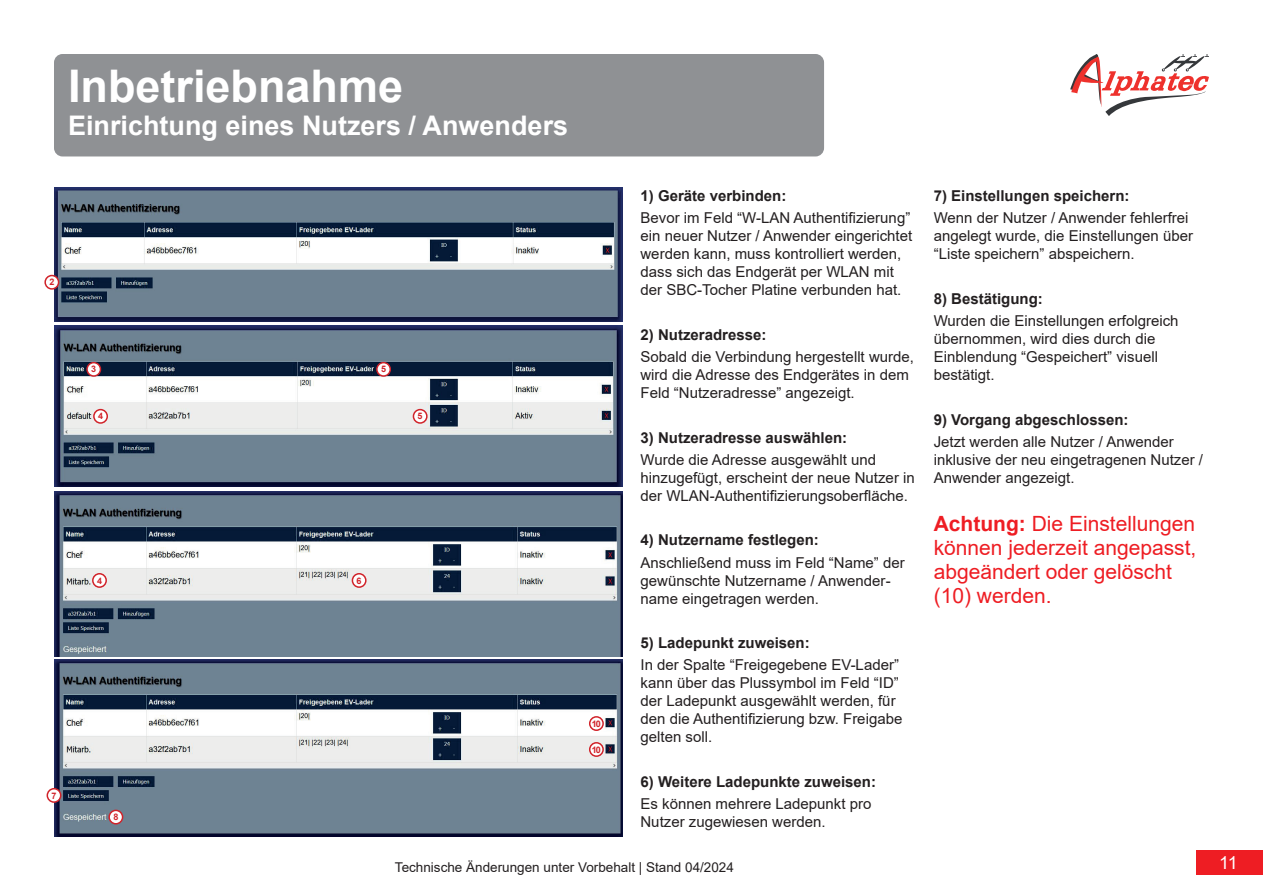
<style>
.page{position:relative;width:1263px;height:893px;background:#fff}
.page>*{position:absolute;margin:0;border:0;box-sizing:border-box;transform-origin:0 0}
.t1{font:700 45px "Arial";color:#fff}
.t2{font:700 27px "Arial";color:#fff}
.t3{font:21px/24px "Arial";color:#ee1d23}
.t4{font:18px "Arial";color:#fff}
.t5{font:15px/18px "Arial";color:#231f20}
.t6{font:700 15px "Arial";color:#231f20}
.t7{font:13.5px "Arial";color:#231f20}
.t8{font:700 9px "Arial";color:#d1232a}
.s1{font-weight:700}
</style>
<div class="page">
<div style="left:1197px;top:850px;width:66px;height:25px;background:#ee1d23"></div>
<svg style="left:1070px;top:54px;width:139px;height:62px"></svg>
<div style="left:54px;top:54px;width:770px;height:102px;background:#8f9194;border-radius:9px"></div>
<img style="left:54px;top:187px;width:568px;height:134px">
<img style="left:54px;top:326px;width:568px;height:161px">
<img style="left:54px;top:492px;width:568px;height:164px">
<img style="left:54px;top:659px;width:568px;height:178px">
<div style="left:47px;top:789px;width:14px;height:13px;background:#fff;border-radius:50%"></div>
<div style="left:47px;top:788px;width:14px;height:15px;border:2px solid #d1232a;border-radius:50%"></div>
<div style="left:94px;top:410px;width:13px;height:13px;background:#fff;border-radius:50%"></div>
<div style="left:93px;top:409px;width:15px;height:15px;border:2px solid #d1232a;border-radius:50%"></div>
<div style="left:93px;top:574px;width:13px;height:13px;background:#fff;border-radius:50%"></div>
<div style="left:92px;top:573px;width:15px;height:15px;border:2px solid #d1232a;border-radius:50%"></div>
<div style="left:45px;top:276px;width:14px;height:13px;background:#fff;border-radius:50%"></div>
<div style="left:44px;top:275px;width:15px;height:15px;border:2px solid #d1232a;border-radius:50%"></div>
<div style="left:109px;top:810px;width:14px;height:14px;background:#fff;border-radius:50%"></div>
<div style="left:108px;top:810px;width:15px;height:14px;border:2px solid #d1232a;border-radius:50%"></div>
<div style="left:590px;top:743px;width:13px;height:13px;background:#fff;border-radius:50%"></div>
<div style="left:589px;top:742px;width:15px;height:15px;border:2px solid #d1232a;border-radius:50%"></div>
<div style="left:590px;top:717px;width:13px;height:13px;background:#fff;border-radius:50%"></div>
<div style="left:589px;top:716px;width:15px;height:15px;border:2px solid #d1232a;border-radius:50%"></div>
<div style="left:413px;top:410px;width:14px;height:13px;background:#fff;border-radius:50%"></div>
<div style="left:413px;top:409px;width:15px;height:15px;border:2px solid #d1232a;border-radius:50%"></div>
<div style="left:377px;top:363px;width:13px;height:13px;background:#fff;border-radius:50%"></div>
<div style="left:376px;top:362px;width:15px;height:15px;border:2px solid #d1232a;border-radius:50%"></div>
<div style="left:87px;top:363px;width:13px;height:13px;background:#fff;border-radius:50%"></div>
<div style="left:86px;top:362px;width:15px;height:15px;border:2px solid #d1232a;border-radius:50%"></div>
<div style="left:352px;top:574px;width:14px;height:13px;background:#fff;border-radius:50%"></div>
<div style="left:352px;top:573px;width:15px;height:15px;border:2px solid #d1232a;border-radius:50%"></div>
<h1 class="t1" style="left:68px;top:55px;width:337px">Inbetriebnahme</h1>
<h2 class="t2" style="left:68px;top:106px;width:502px">Einrichtung eines Nutzers / Anwenders</h2>
<p class="t8" style="left:49px;top:276px;width:7px">2</p>
<p class="t8" style="left:51px;top:789px;width:7px">7</p>
<p class="t8" style="left:91px;top:363px;width:7px">3</p>
<p class="t8" style="left:381px;top:363px;width:7px">5</p>
<p class="t8" style="left:98px;top:410px;width:7px">4</p>
<p class="t8" style="left:418px;top:410px;width:7px">5</p>
<p class="t8" style="left:97px;top:574px;width:7px">4</p>
<p class="t8" style="left:357px;top:574px;width:7px">6</p>
<p class="t8" style="left:113px;top:811px;width:7px">8</p>
<p class="t8" style="left:592px;top:717px;width:11px">10</p>
<p class="t8" style="left:592px;top:743px;width:11px">10</p>
<p class="t6" style="left:640px;top:185px;width:147px">1) Geräte verbinden:</p>
<p class="t5" style="left:640px;top:209px;width:273px">Bevor im Feld “W-LAN Authentifizierung” ein neuer Nutzer / Anwender eingerichtet werden kann, muss kontrolliert werden, dass sich das Endgerät per WLAN mit der SBC-Tocher Platine verbunden hat.</p>
<p class="t6" style="left:640px;top:324px;width:127px">2) Nutzeradresse:</p>
<p class="t5" style="left:640px;top:348px;width:275px">Sobald die Verbindung hergestellt wurde, wird die Adresse des Endgerätes in dem<br>Feld “Nutzeradresse” angezeigt.</p>
<p class="t6" style="left:640px;top:427px;width:208px">3) Nutzeradresse auswählen:</p>
<p class="t5" style="left:640px;top:451px;width:276px">Wurde die Adresse ausgewählt und hinzugefügt, erscheint der neue Nutzer in der WLAN-Authentifizierungsoberfläche.</p>
<p class="t6" style="left:640px;top:530px;width:180px">4) Nutzername festlegen:</p>
<p class="t5" style="left:640px;top:553px;width:266px">Anschließend muss im Feld “Name” der gewünschte Nutzername / Anwender&shy;name eingetragen werden.</p>
<p class="t6" style="left:640px;top:632px;width:171px">5) Ladepunkt zuweisen:</p>
<p class="t5" style="left:640px;top:656px;width:263px">In der Spalte “Freigegebene EV-Lader” kann über das Plussymbol im Feld “ID” der Ladepunkt ausgewählt werden, für den die Authentifizierung bzw. Freigabe gelten soll.</p>
<p class="t6" style="left:640px;top:771px;width:237px">6) Weitere Ladepunkte zuweisen:</p>
<p class="t5" style="left:640px;top:795px;width:232px">Es können mehrere Ladepunkt pro<br>Nutzer zugewiesen werden.</p>
<p class="t6" style="left:934px;top:185px;width:197px">7) Einstellungen speichern:</p>
<p class="t5" style="left:934px;top:209px;width:261px">Wenn der Nutzer / Anwender fehlerfrei angelegt wurde, die Einstellungen über “Liste speichern” abspeichern.</p>
<p class="t6" style="left:934px;top:288px;width:111px">8) Bestätigung:</p>
<p class="t5" style="left:934px;top:312px;width:246px">Wurden die Einstellungen erfolgreich übernommen, wird dies durch die<br>Einblendung “Gespeichert” visuell bestätigt.</p>
<p class="t6" style="left:934px;top:409px;width:196px">9) Vorgang abgeschlossen:</p>
<p class="t5" style="left:934px;top:433px;width:271px">Jetzt werden alle Nutzer / Anwender inklusive der neu eingetragenen Nutzer /<br>Anwender angezeigt.</p>
<h3 class="t3" style="left:934px;top:512px;width:264px"><span class="s1">Achtung:</span> Die Einstellungen können jederzeit angepasst, abgeändert oder gelöscht (10) werden.</h3>
<p class="t7" style="left:395px;top:858px;width:340px">Technische Änderungen unter Vorbehalt | Stand 04/2024</p>
<p class="t4" style="left:1219px;top:850px;width:20px">11</p>
</div>
